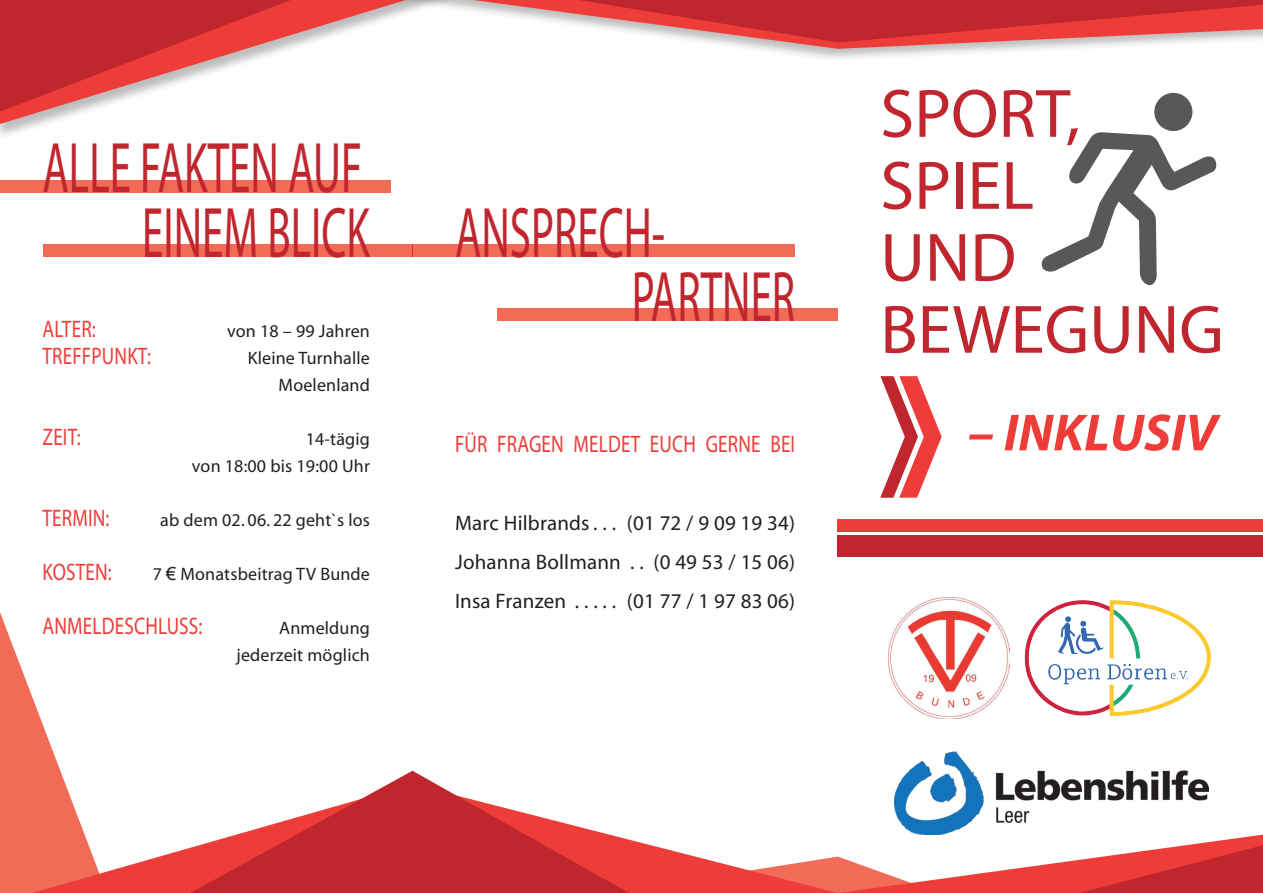
<style>
.page{position:relative;width:1263px;height:893px;background:#fff}
.page>*{position:absolute;margin:0;border:0;box-sizing:border-box;transform-origin:0 0}
.t1{font:72px "Myriad";color:#c0262d;scale:.6 1}
.t2{font:69px/72px "Myriad";color:#c0262d}
.t3{font:italic 700 52.5px "Myriad";color:#ee3d39}
.t4{font:24px "Myriad";letter-spacing:.01em;color:#ee3d39;scale:.8 1}
.t5{font:21px "Myriad";letter-spacing:.01em;color:#231f20}
.t6{font:18px/27px "Myriad";letter-spacing:.01em;color:#231f20;text-align:right}
.s1{font-family:"Arial"}
</style>
<div class="page">
<img style="left:888px;top:597px;width:121px;height:122px">
<img style="left:1024px;top:600px;width:187px;height:116px">
<img style="left:899px;top:751px;width:309px;height:33px">
<svg style="left:0;top:0;width:363px;height:124px"></svg>
<svg style="left:0;top:0;width:291px;height:112px"></svg>
<div style="left:363px;top:0;width:900px;height:63px;background:#231f20;opacity:.3"></div>
<svg style="left:473px;top:0;width:790px;height:49px"></svg>
<div style="left:838px;top:536px;width:425px;height:21px;background:#c0262d"></div>
<div style="left:838px;top:519px;width:425px;height:12px;background:#ee3d39"></div>
<svg style="left:0;top:612px;width:66px;height:281px"></svg>
<svg style="left:32px;top:784px;width:1231px;height:109px"></svg>
<svg style="left:1079px;top:845px;width:184px;height:48px;background:#d84345"></svg>
<svg style="left:190px;top:771px;width:439px;height:122px"></svg>
<div style="left:0;top:180px;width:391px;height:12px;background:#f26b57"></div>
<div style="left:43px;top:244px;width:369px;height:13px;background:#f26b57"></div>
<div style="left:412px;top:244px;width:383px;height:13px;background:#f26b57"></div>
<div style="left:497px;top:308px;width:341px;height:13px;background:#f26b57"></div>
<img style="left:1042px;top:92px;width:175px;height:194px">
<svg style="left:880px;top:376px;width:62px;height:122px"></svg>
<h1 class="t1" style="left:43px;top:132px;width:534px">alle Fakten auf</h1>
<h1 class="t1" style="left:142px;top:197px;width:873px">einem Blick Ansprech-</h1>
<h1 class="t1" style="left:632px;top:261px;width:274px">Partner</h1>
<h3 class="t4" style="left:43px;top:317px;width:68px">Alter:</h3>
<p class="t6" style="left:227px;top:318px;width:144px">von 18 – 99 Jahren</p>
<h3 class="t4" style="left:43px;top:344px;width:137px">Treffpunkt:</h3>
<p class="t6" style="left:248px;top:345px;width:124px">Kleine Turnhalle<br>Moelenland</p>
<h3 class="t4" style="left:43px;top:425px;width:50px">Zeit:</h3>
<p class="t6" style="left:192px;top:426px;width:179px">14-tägig<br>von 18:00 bis 19:00 Uhr</p>
<h3 class="t4" style="left:43px;top:506px;width:85px">Termin:</h3>
<p class="t6" style="left:160px;top:507px;width:211px">ab dem 02. 06. 22 geht`s los</p>
<h3 class="t4" style="left:43px;top:560px;width:88px">Kosten:</h3>
<p class="t6" style="left:153px;top:561px;width:219px">7 <span class="s1">€</span> Monatsbeitrag TV Bunde</p>
<h3 class="t4" style="left:43px;top:614px;width:202px">Anmeldeschluss:</h3>
<p class="t6" style="left:236px;top:615px;width:135px">Anmeldung jederzeit möglich</p>
<h3 class="t4" style="left:455px;top:432px;width:427px">Für Fragen meldet Euch gerne bei</h3>
<p class="t5" style="left:455px;top:513px;width:136px">Marc Hilbrands</p>
<p class="t5" style="left:627px;top:513px;width:170px">(01 72 / 9 09 19 34)</p>
<p class="t5" style="left:455px;top:552px;width:167px">Johanna Bollmann</p>
<p class="t5" style="left:653px;top:552px;width:143px">(0 49 53 / 15 06)</p>
<p class="t5" style="left:455px;top:591px;width:113px">Insa Franzen</p>
<p class="t5" style="left:627px;top:591px;width:170px">(01 77 / 1 97 83 06)</p>
<h2 class="t2" style="left:880px;top:81px;width:345px">Sport,<br>SpieL<br>und<br>Bewegung</h2>
<h3 class="t3" style="left:968px;top:406px;width:251px">– INKLUSIV</h3>
</div>
